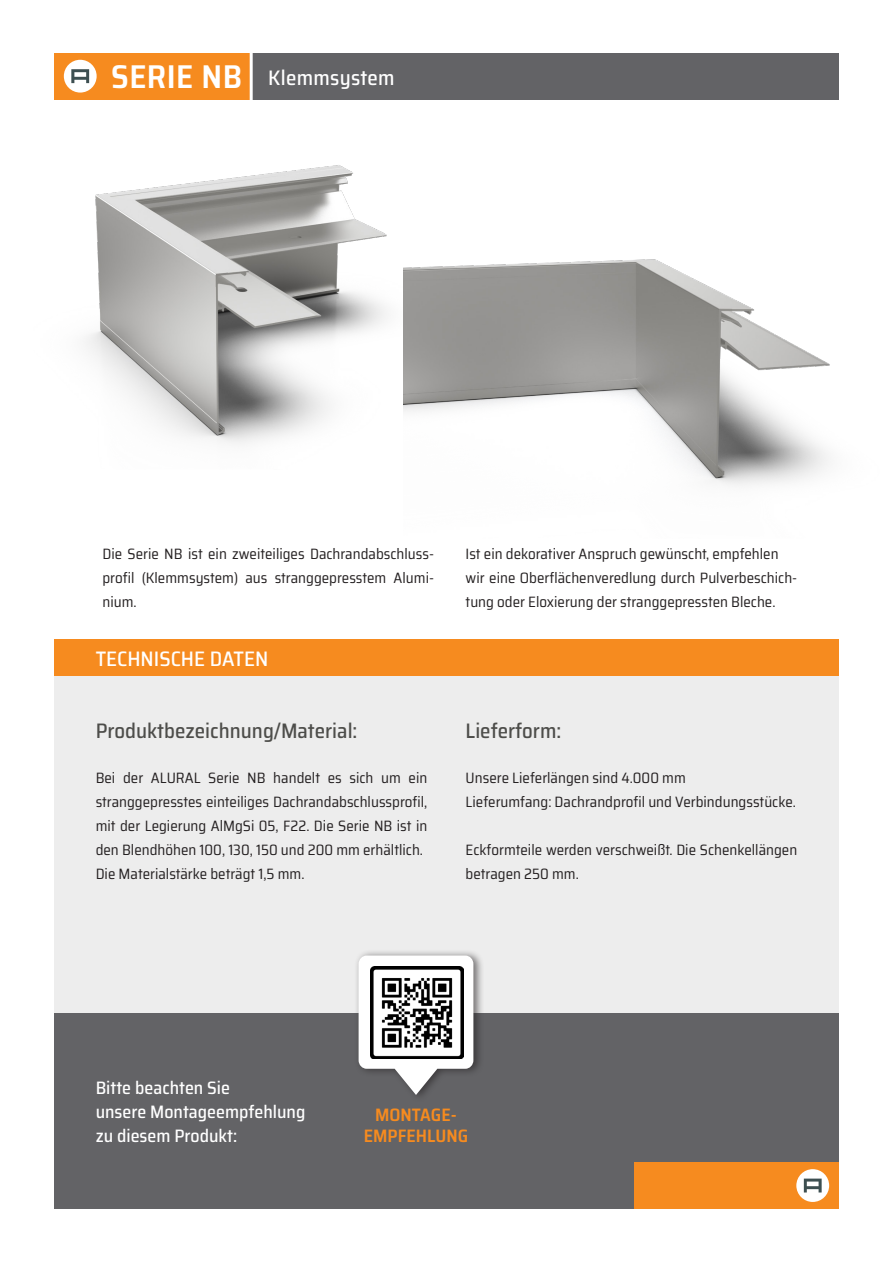
<style>
.page{position:relative;width:893px;height:1263px;background:#fff}
.page>*{position:absolute;margin:0;border:0;box-sizing:border-box;transform-origin:0 0}
.t1{font:500 semi-condensed 21px "Saira";color:#4d4d4a}
.t2{font:500 semi-condensed 21px "Saira";color:#fff}
.t3{font:500 semi-condensed 18px/24px "Saira";color:#fff}
.t4{font:600 semi-condensed 18px/21px "Saira";color:#f68b1f;text-align:center}
.t5{font:semi-condensed 15px/24px "Saira";color:#231f20}
.s1{font-weight:600;font-size:33px}
</style>
<div class="page">
<div style="left:54px;top:675px;width:785px;height:339px;background:#ededed"></div>
<img style="left:85px;top:68px;width:319px;height:376px">
<img style="left:404px;top:259px;width:426px;height:227px">
<div style="left:54px;top:1014px;width:785px;height:154px;background:#636366"></div>
<div style="left:54px;top:639px;width:785px;height:36px;background:#f68b1f"></div>
<div style="left:54px;top:53px;width:195px;height:47px;background:#f68b1f"></div>
<div style="left:251px;top:53px;width:588px;height:47px;background:#636366"></div>
<hr style="left:250px;top:44px;width:3px;height:64px;background:#fff">
<div style="left:64px;top:60px;width:33px;height:33px;background:#fff;border-radius:50%"></div>
<svg style="left:71px;top:69px;width:18px;height:14px"></svg>
<div style="left:634px;top:1162px;width:205px;height:47px;background:#f68b1f"></div>
<div style="left:54px;top:1162px;width:580px;height:47px;background:#636366"></div>
<div style="left:796px;top:1169px;width:33px;height:33px;background:#fff;border-radius:50%"></div>
<svg style="left:804px;top:1178px;width:18px;height:14px"></svg>
<div style="left:354px;top:949px;width:130px;height:153px;background:#231f20;opacity:.6"></div>
<svg style="left:359px;top:955px;width:114px;height:140px"></svg>
<img style="left:371px;top:966px;width:92px;height:93px">
<h1 class="t2" style="left:111px;top:62px;width:285px"><span class="s1">SERIE NB</span> Klemmsystem</h1>
<p class="t5" style="left:102px;top:542px;width:333px;text-align:justify">Die Serie NB ist ein zweiteiliges Dachrandabschluss&shy;profil (Klemmsystem) aus stranggepresstem Alumi&shy;nium.</p>
<p class="t5" style="left:466px;top:542px;width:333px">Ist ein dekorativer Anspruch gewünscht, empfehlen wir eine Oberflächenveredlung durch Pulverbeschich&shy;tung oder Eloxierung der stranggepressten Bleche.</p>
<h1 class="t2" style="left:96px;top:643px;width:174px">TECHNISCHE DATEN</h1>
<h1 class="t1" style="left:96px;top:715px;width:263px">Produktbezeichnung/Material:</h1>
<p class="t5" style="left:96px;top:765px;width:333px">Bei der ALURAL Serie NB handelt es sich um ein stranggepresstes einteiliges Dachrandabschlussprofil, mit der Legierung AlMgSi 05, F22. Die Serie NB ist in den Blendhöhen 100, 130, 150 und 200 mm erhältlich.<br>Die Materialstärke beträgt 1,5 mm.</p>
<h1 class="t1" style="left:466px;top:715px;width:97px">Lieferform:</h1>
<p class="t5" style="left:466px;top:765px;width:332px">Unsere Lieferlängen sind 4.000 mm<br>Lieferumfang: Dachrandprofil und Verbindungsstücke.</p>
<p class="t5" style="left:466px;top:837px;width:333px">Eckformteile werden verschweißt. Die Schenkellängen betragen 250 mm.</p>
<p class="t3" style="left:96px;top:1076px;width:211px">Bitte beachten Sie<br>unsere Montageempfehlung zu diesem Produkt:</p>
<p class="t4" style="left:364px;top:1104px;width:106px">MONTAGE-<br>EMPFEHLUNG</p>
</div>
